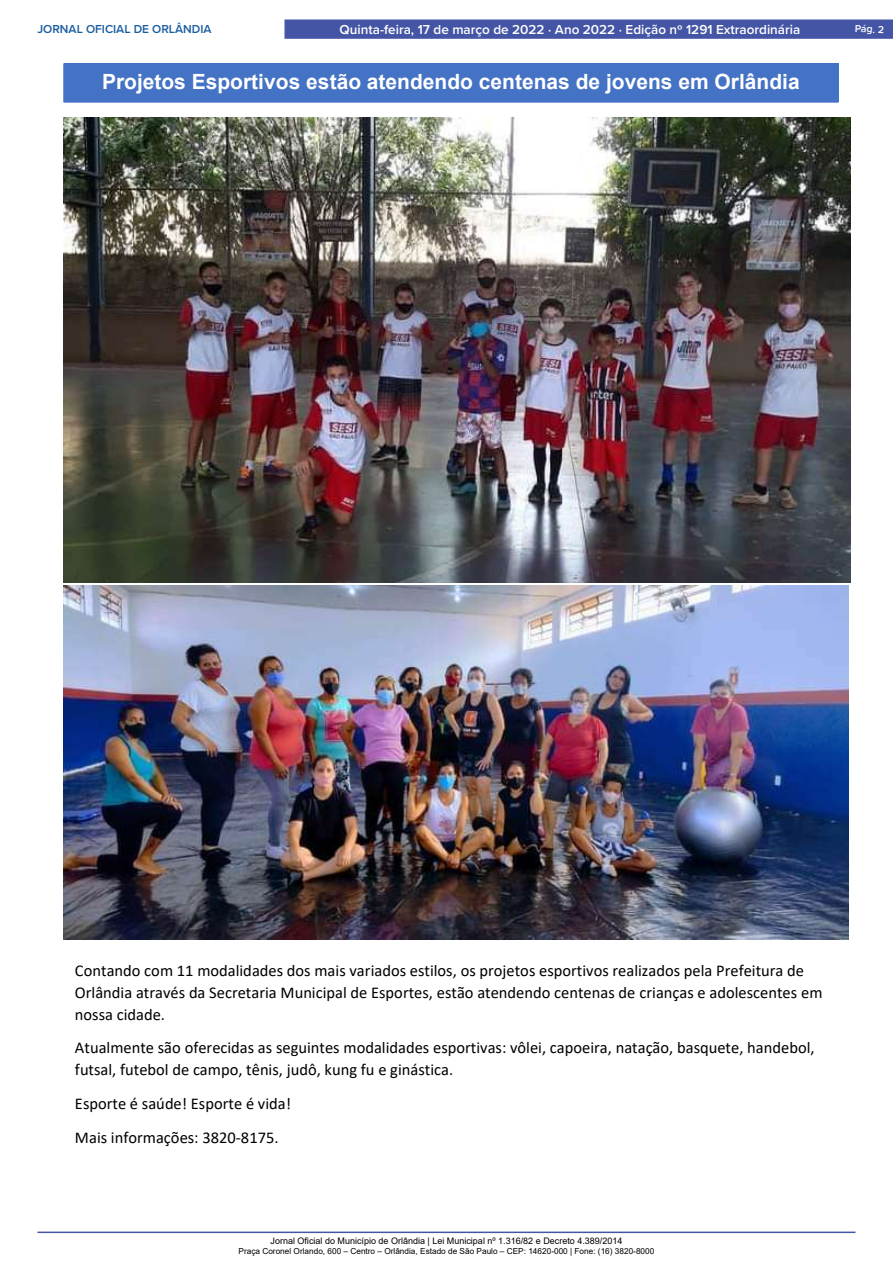
<style>
.page{position:relative;width:893px;height:1263px;background:#fff}
.page>*{position:absolute;margin:0;border:0;box-sizing:border-box;transform-origin:0 0}
.t1{font:700 21px "Arial";color:#fff}
.t2{font:16.5px/21.8px "Calibri";color:#000}
.t3{font:600 13.5px "Proxima Nova";color:#fff}
.t4{font:600 12px "Proxima Nova";color:#185da0}
.t5{font:600 10.5px "Proxima Nova";color:#fff}
.t6{font:9px "Arial";color:#000}
.t7{font:8.25px "Arial";color:#000}
</style>
<div class="page">
<hr style="left:38px;top:1231px;width:817px;height:2px;background:#4555a5">
<div style="left:284px;top:19px;width:609px;height:20px;background:#4555a5;border:1px solid #4555a5"></div>
<img style="left:64px;top:118px;width:786px;height:465px">
<img style="left:64px;top:585px;width:784px;height:355px">
<div style="left:64px;top:64px;width:774px;height:38px;background:#4472c4"></div>
<div style="left:63px;top:63px;width:776px;height:40px;border:1px solid #4472c4"></div>
<p class="t4" style="left:38px;top:20px;width:176px">JORNAL OFICIAL DE ORLÂNDIA</p>
<p class="t3" style="left:340px;top:19px;width:462px">Quinta-feira, 17 de março de 2022 ⋅ Ano 2022 ⋅ Edição nº 1291 Extraordinária</p>
<p class="t5" style="left:855px;top:21px;width:31px;rotate:2deg">Pág. 2</p>
<p class="t1" style="left:102px;top:67px;width:699px">Projetos Esportivos estão atendendo centenas de jovens em Orlândia</p>
<p class="t2" style="left:75px;top:959px;width:749px">Contando com 11 modalidades dos mais variados estilos, os projetos esportivos realizados pela Prefeitura de<br>Orlândia através da Secretaria Municipal de Esportes, estão atendendo centenas de crianças e adolescentes em nossa cidade.</p>
<p class="t2" style="left:75px;top:1036px;width:741px">Atualmente são oferecidas as seguintes modalidades esportivas: vôlei, capoeira, natação, basquete, handebol, futsal, futebol de campo, tênis, judô, kung fu e ginástica.</p>
<p class="t2" style="left:75px;top:1086px;width:218px;line-height:33.6px">Esporte é saúde! Esporte é vida!<br>Mais informações: 3820-8175.</p>
<p class="t6" style="left:271px;top:1235px;width:353px">Jornal Oficial do Município de Orlândia | Lei Municipal nº 1.316/82 e Decreto 4.389/2014</p>
<p class="t7" style="left:239px;top:1245px;width:417px">Praça Coronel Orlando, 600 – Centro – Orlândia, Estado de São Paulo – CEP: 14620-000 | Fone: (16) 3820-8000</p>
</div>
